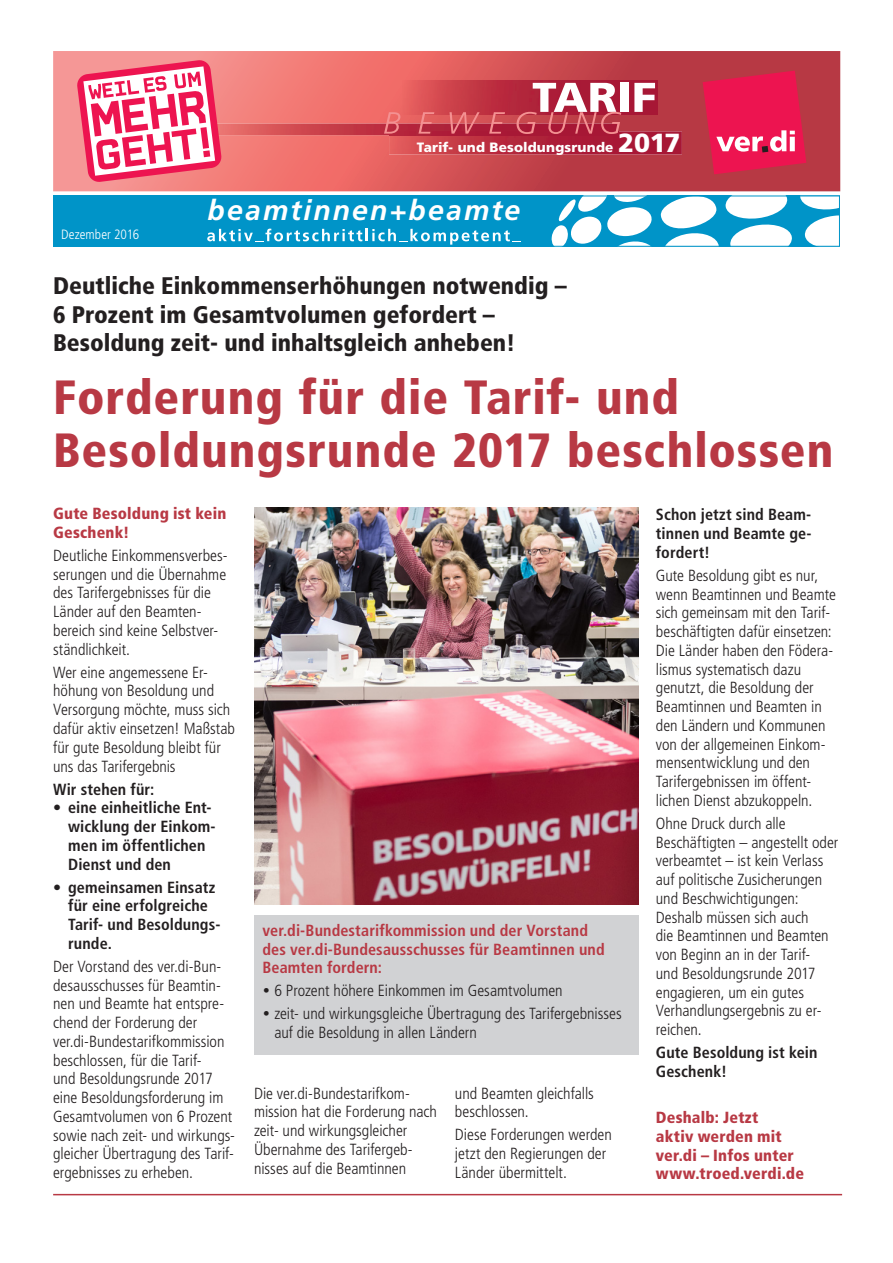
<style>
.page{position:relative;width:893px;height:1263px;background:#fff}
.page>*{position:absolute;margin:0;border:0;box-sizing:border-box;transform-origin:0 0}
.t1{font:900 condensed 48px/52.5px "Frutiger LT Pro";letter-spacing:.02em;color:#b83944}
.t2{font:italic 700 28.35px "Frutiger LT Pro";letter-spacing:.075em;color:#fff}
.t3{font:900 26.25px "Frutiger LT Pro";color:#fff}
.t4{font:900 condensed 24px/28.5px "Frutiger LT Pro";color:#231f20}
.t5{font:300 condensed 16.2px/18.8px "Frutiger LT Pro";letter-spacing:-.005em;color:#231f20}
.t6{font:700 condensed 16.2px/18.8px "Frutiger LT Pro";letter-spacing:.005em;color:#231f20}
.t7{font:700 condensed 16.2px/18.8px "Frutiger LT Pro";letter-spacing:.005em;color:#b83944}
.t8{font:900 condensed 16.2px/18.8px "Frutiger LT Pro";letter-spacing:.015em;color:#b83944}
.t9{font:900 13.5px "Frutiger LT Pro";letter-spacing:.01em;color:#fff}
.t10{font:300 condensed 13.5px "Frutiger LT Pro";letter-spacing:.005em;color:#fff}
.s1{font-family:"Fedra Sans Alt Std";font-stretch:normal}
</style>
<div class="page">
<div style="left:53px;top:196px;width:787px;height:51px;background:#0094c8"></div>
<hr style="left:53px;top:1194px;width:789px;height:1px;background:#b83944">
<svg style="left:53px;top:51px;width:787px;height:140px;background:#d85d60"></svg>
<img style="left:389px;top:131px;width:293px;height:23px">
<img style="left:222px;top:124px;width:294px;height:11px">
<img style="left:389px;top:131px;width:230px;height:4px">
<img style="left:402px;top:81px;width:255px;height:34px">
<div style="left:620px;top:83px;width:8px;height:29px;background:#fff"></div>
<svg style="left:634px;top:83px;width:21px;height:29px"></svg>
<svg style="left:384px;top:112px;width:16px;height:22px"></svg>
<svg style="left:418px;top:112px;width:16px;height:22px"></svg>
<svg style="left:449px;top:112px;width:31px;height:22px"></svg>
<svg style="left:489px;top:112px;width:16px;height:22px"></svg>
<svg style="left:516px;top:83px;width:105px;height:51px"></svg>
<svg style="left:703px;top:71px;width:103px;height:103px;background:#e32a58"></svg>
<svg style="left:77px;top:60px;width:145px;height:123px"></svg>
<svg style="left:551px;top:198px;width:287px;height:47px"></svg>
<svg style="left:207px;top:229px;width:313px;height:16px"></svg>
<div style="left:53px;top:196px;width:787px;height:51px;border:1px solid #0094c8"></div>
<img style="left:254px;top:507px;width:385px;height:398px">
<div style="left:254px;top:915px;width:385px;height:139px;background:#d1d2d4"></div>
<h3 class="t3" style="left:618px;top:127px;width:64px">2017</h3>
<p class="t9" style="left:417px;top:139px;width:198px">Tarif- und Besoldungsrunde</p>
<p class="t10" style="left:61px;top:227px;width:79px">Dezember 2016</p>
<h2 class="t2" style="left:208px;top:194px;width:314px">beamtinnen+beamte</h2>
<h3 class="t4" style="left:53px;top:272px;width:515px">Deutliche Einkommenserhöhungen notwendig –<br>6 Prozent im Gesamtvolumen gefordert –<br>Besoldung zeit- und inhaltsgleich anheben!</h3>
<h1 class="t1" style="left:53px;top:371px;width:782px">Forderung für die Tarif- und<br>Besoldungsrunde 2017 beschlossen</h1>
<p class="t8" style="left:53px;top:504px;width:175px">Gute Besoldung ist kein<br>Geschenk!</p>
<p class="t5" style="left:53px;top:546px;width:176px">Deutliche Einkommensverbes&shy;serungen und die Übernahme des Tarifergebnisses für die<br>Länder auf den Beamten&shy;bereich sind keine Selbstver&shy;ständlichkeit.</p>
<p class="t5" style="left:53px;top:663px;width:183px">Wer eine angemessene Er&shy;höhung von Besoldung und<br>Versorgung möchte, muss sich dafür aktiv einsetzen! Maßstab für gute Besoldung bleibt für uns das Tarifergebnis</p>
<p class="t6" style="left:53px;top:779px;width:103px">Wir stehen für:</p>
<p class="t6" style="left:68px;top:798px;width:149px;text-indent:-15px">• eine einheitliche Ent&shy;wicklung der Einkom&shy;men im öffentlichen<br>Dienst und den</p>
<p class="t6" style="left:68px;top:877px;width:154px;text-indent:-15px">• gemeinsamen Einsatz für eine erfolgreiche<br>Tarif- und Besoldungs&shy;runde.</p>
<p class="t5" style="left:53px;top:957px;width:183px">Der Vorstand des ver.di-Bun&shy;desausschusses für Beamtin&shy;nen und Beamte hat entspre&shy;chend der Forderung der ver.di-Bundestarifkommission beschlossen, für die Tarif-<br>und Besoldungsrunde 2017 eine Besoldungsforderung im<br>Gesamtvolumen von 6 Prozent sowie nach zeit- und wirkungs&shy;gleicher Übertragung des Tarif&shy;ergebnisses zu erheben.</p>
<p class="t7" style="left:263px;top:921px;width:344px">ver.di-Bundestarifkommission und der Vorstand des ver.di-Bundesausschusses für Beamtinnen und<br>Beamten fordern:</p>
<p class="t5" style="left:263px;top:982px;width:302px"><span class="s1">•</span> 6 Prozent höhere Einkommen im Gesamtvolumen</p>
<p class="t5" style="left:274px;top:1005px;width:349px;text-indent:-12px"><span class="s1">•</span> zeit- und wirkungsgleiche Übertragung des Tarifergebnisses auf die Besoldung in allen Ländern</p>
<p class="t5" style="left:254px;top:1084px;width:185px">Die ver.di-Bundestarifkom&shy;mission hat die Forderung nach zeit- und wirkungsgleicher<br>Übernahme des Tarifergeb&shy;nisses auf die Beamtinnen</p>
<p class="t5" style="left:455px;top:1084px;width:140px">und Beamten gleichfalls beschlossen.</p>
<p class="t5" style="left:455px;top:1125px;width:158px">Diese Forderungen werden jetzt den Regierungen der<br>Länder übermittelt.</p>
<p class="t6" style="left:656px;top:505px;width:156px;text-align:justify">Schon jetzt sind Beam&shy;tinnen und Beamte ge-- fordert!</p>
<p class="t5" style="left:656px;top:566px;width:182px">Gute Besoldung gibt es nur, wenn Beamtinnen und Beamte sich gemeinsam mit den Tarif&shy;beschäftigten dafür einsetzen:<br>Die Länder haben den Födera&shy;lismus systematisch dazu genutzt, die Besoldung der<br>Beamtinnen und Beamten in den Ländern und Kommunen von der allgemeinen Einkom&shy;mensentwicklung und den<br>Tarifergebnissen im öffent&shy;lichen Dienst abzukoppeln.</p>
<p class="t5" style="left:656px;top:814px;width:184px">Ohne Druck durch alle<br>Beschäftigten – angestellt oder verbeamtet – ist kein Verlass auf politische Zusicherungen und Beschwichtigungen:<br>Deshalb müssen sich auch<br>die Beamtinnen und Beamten von Beginn an in der Tarif-<br>und Besoldungsrunde 2017 engagieren, um ein gutes<br>Verhandlungsergebnis zu er&shy;reichen.</p>
<p class="t6" style="left:656px;top:1043px;width:163px">Gute Besoldung ist kein<br>Geschenk!</p>
<p class="t8" style="left:656px;top:1108px;width:150px">Deshalb: Jetzt<br>aktiv werden mit ver.di – Infos unter www.troed.verdi.de</p>
</div>
